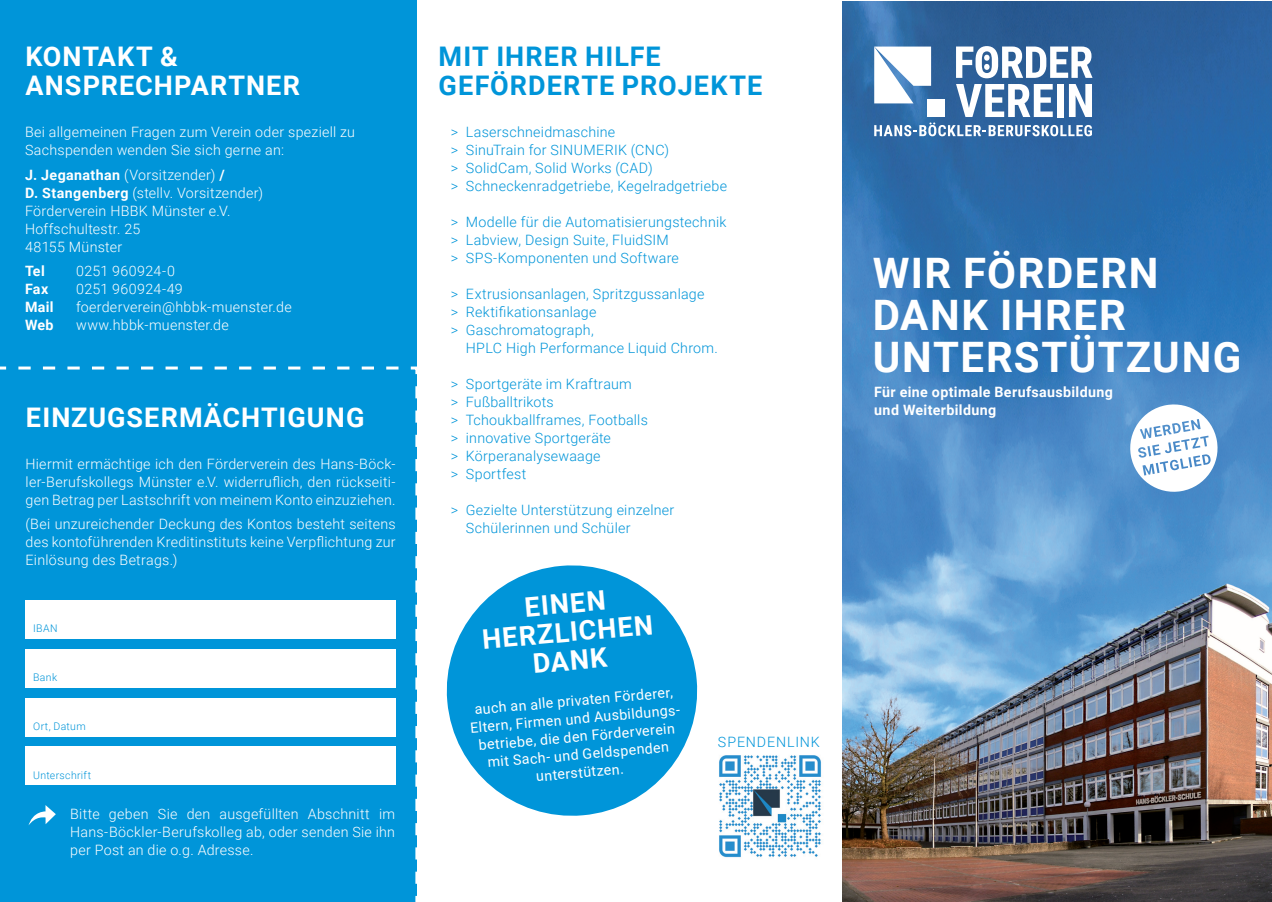
<style>
.page{position:relative;width:1272px;height:902px;background:#fff}
.page>*{position:absolute;margin:0;border:0;box-sizing:border-box;transform-origin:0 0}
.t1{font:700 42px/42px "Roboto";letter-spacing:.035em;color:#fff}
.t2{font:700 27px/28.5px "Roboto";letter-spacing:.04em;color:#fff}
.t3{font:700 27px/28.5px "Roboto";letter-spacing:.04em;color:#0095d9}
.t4{font:300 14.25px/18px "Roboto";letter-spacing:.02em;color:#fff;text-align:justify}
.t5{font:300 14.25px/18px "Roboto";letter-spacing:.02em;color:#0095d9}
.t6{font:14.25px/18px "Roboto";color:#fff;text-align:center}
.t7{font:700 14.25px/18px "Roboto";letter-spacing:.025em;color:#fff}
.t8{font:300 10.5px "Roboto";letter-spacing:.03em;color:#0095d9}
.s1{font-weight:700}
</style>
<div class="page">
<div style="left:0;top:0;width:417px;height:901px;background:#0095d9"></div>
<img style="left:842px;top:1px;width:429px;height:900px">
<svg style="left:1126px;top:401px;width:94px;height:94px"></svg>
<svg style="left:0;top:366px;width:417px;height:535px"></svg>
<div style="left:25px;top:600px;width:370px;height:38px;background:#fff"></div>
<div style="left:25px;top:698px;width:370px;height:38px;background:#fff"></div>
<div style="left:25px;top:746px;width:370px;height:39px;background:#fff"></div>
<div style="left:25px;top:648px;width:370px;height:39px;background:#fff"></div>
<svg style="left:29px;top:805px;width:27px;height:20px"></svg>
<svg style="left:874px;top:46px;width:218px;height:90px"></svg>
<svg style="left:446px;top:565px;width:252px;height:251px;fill:#0095d9"></svg>
<img style="left:719px;top:755px;width:102px;height:103px">
<h2 class="t2" style="left:25px;top:41px;width:276px">KONTAKT &amp;<br>ANSPRECHPARTNER</h2>
<p class="t4" style="left:25px;top:123px;width:331px">Bei allgemeinen Fragen zum Verein oder speziell zu<br>Sachspenden wenden Sie sich gerne an:</p>
<p class="t4" style="left:25px;top:165px;width:239px;text-align:left"><span class="s1">J. JEGANATHAN</span> (Vorsitzender) <span class="s1">/<br>D. STANGENBERG</span> (stellv. Vorsitzender)<br>Förderverein HBBK Münster e.V.<br>Hoffschultestr. 25<br>48155 Münster</p>
<p class="t7" style="left:25px;top:261px;width:21px">TEL</p>
<p class="t4" style="left:76px;top:261px;width:100px">0251 960924-0</p>
<p class="t7" style="left:25px;top:279px;width:25px">FAX</p>
<p class="t4" style="left:76px;top:279px;width:108px">0251 960924-49</p>
<p class="t7" style="left:25px;top:297px;width:30px">MAIL</p>
<p class="t4" style="left:76px;top:297px;width:217px">foerderverein@hbbk-muenster.de</p>
<p class="t7" style="left:25px;top:315px;width:30px">WEB</p>
<p class="t4" style="left:76px;top:315px;width:154px">www.hbbk-muenster.de</p>
<h2 class="t2" style="left:26px;top:401px;width:340px">EINZUGSERMÄCHTIGUNG</h2>
<p class="t4" style="left:26px;top:454px;width:371px">Hiermit ermächtige ich den Förderverein des Hans-Böck&shy;ler-Berufskollegs Münster e.V. widerruflich, den rückseiti&shy;gen Betrag per Lastschrift von meinem Konto einzuziehen.</p>
<p class="t4" style="left:26px;top:514px;width:371px">(Bei unzureichender Deckung des Kontos besteht seitens des kontoführenden Kreditinstituts keine Verpflichtung zur Einlösung des Betrags.)</p>
<p class="t8" style="left:33px;top:621px;width:26px">IBAN</p>
<p class="t8" style="left:33px;top:670px;width:25px">Bank</p>
<p class="t8" style="left:33px;top:718px;width:54px">Ort, Datum</p>
<p class="t8" style="left:33px;top:767px;width:59px">Unterschrift</p>
<p class="t4" style="left:70px;top:804px;width:326px">Bitte geben Sie den ausgefüllten Abschnitt im Hans-Böckler-Berufskolleg ab, oder senden Sie ihn per Post an die o.g. Adresse.</p>
<h2 class="t3" style="left:438px;top:41px;width:325px">MIT IHRER HILFE<br>GEFÖRDERTE PROJEKTE</h2>
<p class="t5" style="left:451px;top:123px;width:277px">&gt; Laserschneidmaschine<br>&gt; SinuTrain for SINUMERIK (CNC)<br>&gt; SolidCam, Solid Works (CAD)<br>&gt; Schneckenradgetriebe, Kegelradgetriebe</p>
<p class="t5" style="left:451px;top:213px;width:277px">&gt; Modelle für die Automatisierungstechnik &gt; Labview, Design Suite, FluidSIM<br>&gt; SPS-Komponenten und Software</p>
<p class="t5" style="left:451px;top:285px;width:255px">&gt; Extrusionsanlagen, Spritzgussanlage &gt; Rektifikationsanlage<br>&gt; Gaschromatograph,</p>
<p class="t5" style="left:466px;top:339px;width:253px">HPLC High Performance Liquid Chrom.</p>
<p class="t5" style="left:451px;top:375px;width:198px">&gt; Sportgeräte im Kraftraum<br>&gt; Fußballtrikots<br>&gt; Tchoukballframes, Footballs &gt; innovative Sportgeräte<br>&gt; Körperanalysewaage<br>&gt; Sportfest</p>
<p class="t5" style="left:466px;top:501px;width:210px;text-indent:-15px">&gt; Gezielte Unterstützung einzelner<br>Schülerinnen und Schüler</p>
<h2 class="t2" style="left:478px;top:595px;width:173px;text-align:center;rotate:-5deg">EINEN<br>HERZLICHEN<br>DA NK</h2>
<p class="t6" style="left:468px;top:700px;width:215px;rotate:-5deg">auch an alle privaten Förderer,<br>Eltern, Firmen und Ausbildungs&shy;betriebe, die den Förderverein mit Sach- und Geldspenden unterstützen.</p>
<p class="t5" style="left:718px;top:732px;width:20px">Spendenlink</p>
<h1 class="t1" style="left:872px;top:250px;width:370px">WIR FÖRDERN<br>DANK IHRER<br>UNTERSTÜTZUNG</h1>
<p class="t7" style="left:874px;top:382px;width:240px">FÜR EINE OPTIMALE BERUFSAUSBILDUNG<br>UND WEITERBILDUNG</p>
</div>
